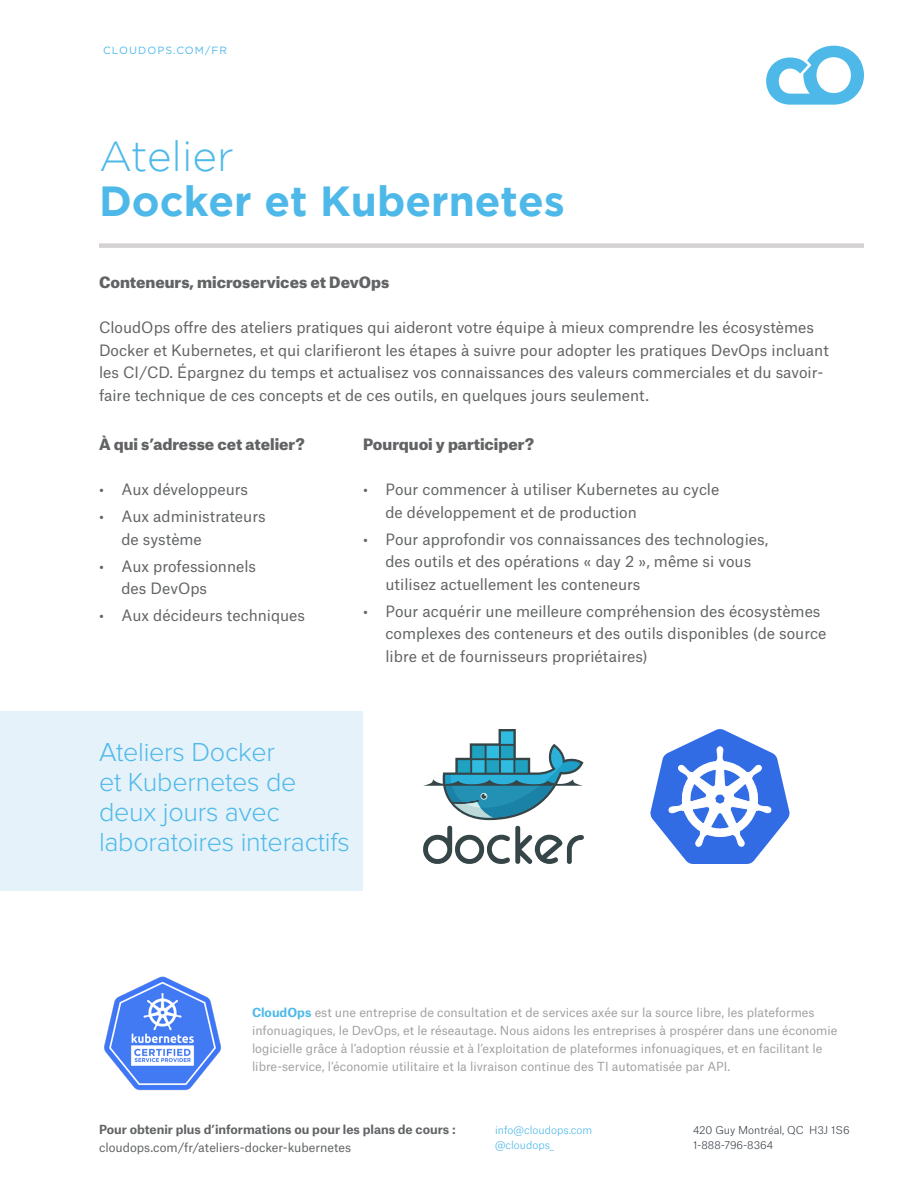
<style>
.page{position:relative;width:918px;height:1188px;background:#fff}
.page>*{position:absolute;margin:0;border:0;box-sizing:border-box;transform-origin:0 0}
.t1{font:700 42px/45px "Gotham";color:#4eb9e9}
.title_smaller{font:300 27px/30px "Proxima Nova";letter-spacing:-.01em;color:#4eb9e9}
.Body_indented{font:15px/22.5px "Atlas Grotesk";color:#616365}
.subtitles_noLeftInde{font:900 15px "Atlas Grotesk";color:#616365}
.Body_Paragraph{font:12px/18px "Atlas Grotesk";color:#a2a0a1}
.subtitles_noLeftInde-2{font:700 12px/18px "Atlas Grotesk";color:#616365}
.t2{font:300 10.5px/15px "Atlas Grotesk";color:#3f464d}
.t3{font:300 10.5px/15px "Atlas Grotesk";color:#4eb9e9}
.t4{font:10.5px "Gotham";letter-spacing:.1em;color:#4eb9e9}
.s1{font-weight:300}
.s2{font-weight:700;color:#4eb9e9}
.s3{font-weight:400}
</style>
<div class="page">
<svg style="left:766px;top:46px;width:98px;height:59px"></svg>
<div style="left:0;top:711px;width:363px;height:180px;background:#e5f2fa"></div>
<div style="left:99px;top:243px;width:765px;height:5px;background:#d4d2d2"></div>
<svg style="left:423px;top:729px;width:161px;height:135px"></svg>
<svg style="left:650px;top:729px;width:140px;height:135px"></svg>
<img style="left:104px;top:976px;width:117px;height:115px">
<p class="t4" style="left:103px;top:44px;width:125px">CLOUDOPS.COM/FR</p>
<p class="t1" style="left:99px;top:133px;width:467px"><span class="s1">Atelier<br></span>Docker et Kubernetes</p>
<p class="subtitles_noLeftInde" style="left:99px;top:270px;width:292px">Conteneurs, microservices et DevOps</p>
<p class="Body_indented" style="left:99px;top:314px;width:731px">CloudOps offre des ateliers pratiques qui aideront votre équipe à mieux comprendre les écosystèmes Docker et Kubernetes, et qui clarifieront les étapes à suivre pour adopter les pratiques DevOps incluant les CI/CD. Épargnez du temps et actualisez vos connaissances des valeurs commerciales et du savoir&shy;faire technique de ces concepts et de ces outils, en quelques jours seulement.</p>
<p class="subtitles_noLeftInde" style="left:99px;top:432px;width:207px">À qui s’adresse cet atelier ?</p>
<p class="Body_indented" style="left:99px;top:476px;width:151px">• Aux développeurs</p>
<p class="Body_indented" style="left:122px;top:503px;width:146px;text-indent:-22px">• Aux administrateurs de système</p>
<p class="Body_indented" style="left:122px;top:553px;width:136px;text-indent:-22px">• Aux professionnels des DevOps</p>
<p class="Body_indented" style="left:99px;top:602px;width:208px">• Aux décideurs techniques</p>
<p class="subtitles_noLeftInde" style="left:363px;top:432px;width:173px">Pourquoi y participer ?</p>
<p class="Body_indented" style="left:386px;top:476px;width:335px;text-indent:-22px">• Pour commencer à utiliser Kubernetes au cycle de développement et de production</p>
<p class="Body_indented" style="left:386px;top:526px;width:384px;text-indent:-22px">• Pour approfondir vos connaissances des technologies, des outils et des opérations « day 2 », même si vous utilisez actuellement les conteneurs</p>
<p class="Body_indented" style="left:386px;top:598px;width:442px;text-indent:-22px">• Pour acquérir une meilleure compréhension des écosystèmes complexes des conteneurs et des outils disponibles (de source libre et de fournisseurs propriétaires)</p>
<p class="title_smaller" style="left:99px;top:737px;width:252px">Ateliers Docker<br>et Kubernetes de deux jours avec laboratoires interactifs</p>
<p class="Body_Paragraph" style="left:252px;top:1002px;width:587px"><span class="s2">CloudOps</span> est une entreprise de consultation et de services axée sur la source libre, les plateformes infonuagiques, le DevOps, et le réseautage. Nous aidons les entreprises à prospérer dans une économie logicielle grâce à l’adoption réussie et à l’exploitation de plateformes infonuagiques, et en facilitant le libre-service, l’économie utilitaire et la livraison continue des TI automatisée par API.</p>
<p class="subtitles_noLeftInde-2" style="left:99px;top:1119px;width:358px">Pour obtenir plus d’informations ou pour les plans de cours : <span class="s3">cloudops.com/fr/ateliers-docker-kubernetes</span></p>
<p class="t3" style="left:495px;top:1121px;width:99px">info@cloudops.com @cloudops_</p>
<p class="t2" style="left:693px;top:1121px;width:158px">420 Guy Montréal, QC H3J 1S6<br>1-888-796-8364</p>
</div>
